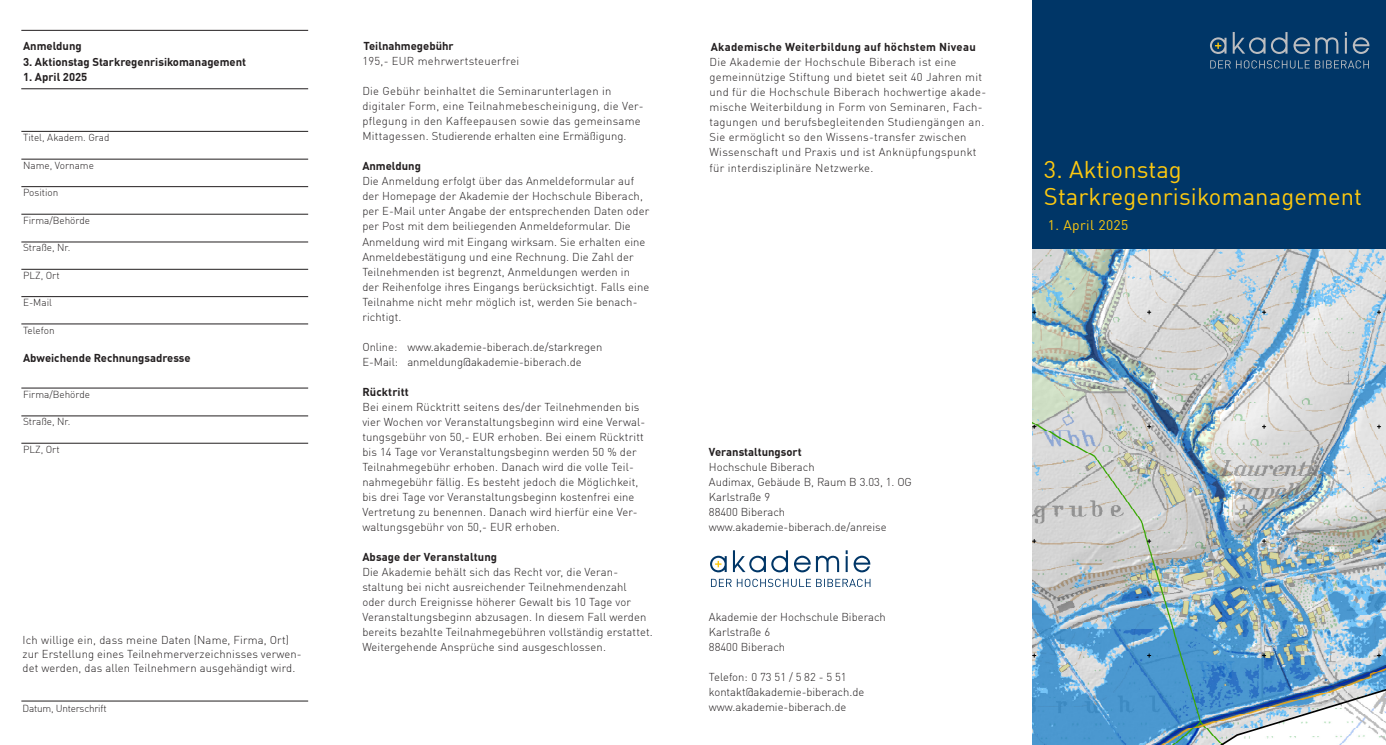
<style>
.page{position:relative;width:1386px;height:745px;background:#fff}
.page>*{position:absolute;margin:0;border:0;box-sizing:border-box;transform-origin:0 0}
.t1{font:23.75px "DIN";letter-spacing:.005em;color:#fec90f}
.t2{font:13.75px "DIN";letter-spacing:.03em;color:#fec90f}
.blazevski{font:300 11.25px/15px "DIN";letter-spacing:.01em;color:#231f20}
.blazevski-2{font:700 11.25px "DIN";color:#231f20}
.blazevski-3{font:700 11.25px "DIN";letter-spacing:.025em;color:#231f20}
.t3{font:300 10px "DIN";color:#231f20}
.t4{font:300 10px "DIN";letter-spacing:-.02em;color:#231f20}
</style>
<div class="page">
<img style="left:1032px;top:248px;width:353px;height:496px">
<div style="left:1031px;top:0;width:354px;height:248px;background:#003667"></div>
<hr style="left:21px;top:30px;width:287px;height:1px;background:#231f20">
<hr style="left:21px;top:131px;width:287px;height:1px;background:#231f20">
<hr style="left:21px;top:159px;width:287px;height:1px;background:#231f20">
<hr style="left:21px;top:186px;width:287px;height:1px;background:#231f20">
<hr style="left:21px;top:214px;width:287px;height:1px;background:#231f20">
<hr style="left:21px;top:241px;width:287px;height:1px;background:#231f20">
<hr style="left:21px;top:269px;width:287px;height:1px;background:#231f20">
<hr style="left:21px;top:296px;width:287px;height:1px;background:#231f20">
<hr style="left:21px;top:323px;width:287px;height:1px;background:#231f20">
<hr style="left:21px;top:387px;width:287px;height:1px;background:#231f20">
<hr style="left:21px;top:415px;width:287px;height:1px;background:#231f20">
<hr style="left:21px;top:442px;width:287px;height:1px;background:#231f20">
<hr style="left:21px;top:700px;width:287px;height:1px;background:#231f20">
<hr style="left:21px;top:88px;width:287px;height:1px;background:#231f20">
<svg style="left:710px;top:555px;width:16px;height:17px"></svg>
<svg style="left:711px;top:578px;width:159px;height:8px"></svg>
<svg style="left:733px;top:550px;width:137px;height:22px"></svg>
<svg style="left:1210px;top:37px;width:16px;height:17px"></svg>
<svg style="left:1210px;top:60px;width:158px;height:8px"></svg>
<svg style="left:1232px;top:32px;width:137px;height:22px"></svg>
<p class="blazevski-2" style="left:23px;top:39px;width:60px">Anmeldung</p>
<p class="blazevski-2" style="left:23px;top:54px;width:225px">3. Aktionstag Starkregenrisikomanagement</p>
<p class="blazevski-2" style="left:23px;top:69px;width:66px">1. April 2025</p>
<p class="t3" style="left:23px;top:131px;width:88px">Titel, Akadem. Grad</p>
<p class="t3" style="left:23px;top:159px;width:72px">Name, Vorname</p>
<p class="t3" style="left:23px;top:186px;width:37px">Position</p>
<p class="t3" style="left:23px;top:214px;width:68px">Firma/Behörde</p>
<p class="t3" style="left:23px;top:241px;width:49px">Straße, Nr.</p>
<p class="t3" style="left:23px;top:269px;width:38px">PLZ, Ort</p>
<p class="t3" style="left:23px;top:296px;width:30px">E-Mail</p>
<p class="t3" style="left:23px;top:324px;width:33px">Telefon</p>
<p class="blazevski-2" style="left:23px;top:350px;width:169px">Abweichende Rechnungsadresse</p>
<p class="t3" style="left:23px;top:388px;width:68px">Firma/Behörde</p>
<p class="t3" style="left:23px;top:415px;width:49px">Straße, Nr.</p>
<p class="t3" style="left:23px;top:443px;width:38px">PLZ, Ort</p>
<p class="blazevski" style="left:23px;top:633px;width:281px;line-height:13.8px">Ich willige ein, dass meine Daten (Name, Firma, Ort) zur Erstellung eines Teilnehmerverzeichnisses verwen&shy;det werden, das allen Teilnehmern ausgehändigt wird.</p>
<p class="t4" style="left:23px;top:701px;width:85px">Datum, Unterschrift</p>
<p class="blazevski-2" style="left:363px;top:39px;width:92px">Teilnahmegebühr</p>
<p class="blazevski" style="left:362px;top:54px;width:158px">195,- EUR mehrwertsteuerfrei</p>
<p class="blazevski" style="left:362px;top:84px;width:283px">Die Gebühr beinhaltet die Seminarunterlagen in digitaler Form, eine Teilnahmebescheinigung, die Ver&shy;pflegung in den Kaffeepausen sowie das gemeinsame Mittagessen. Studierende erhalten eine Ermäßigung.</p>
<p class="blazevski-2" style="left:362px;top:159px;width:60px">Anmeldung</p>
<p class="blazevski" style="left:362px;top:174px;width:288px">Die Anmeldung erfolgt über das Anmeldeformular auf der Homepage der Akademie der Hochschule Biberach, per E-Mail unter Angabe der entsprechenden Daten oder per Post mit dem beiliegenden Anmeldeformular. Die Anmeldung wird mit Eingang wirksam. Sie erhalten eine Anmeldebestätigung und eine Rechnung. Die Zahl der Teilnehmenden ist begrenzt, Anmeldungen werden in der Reihenfolge ihres Eingangs berücksichtigt. Falls eine Teilnahme nicht mehr möglich ist, werden Sie benach&shy;richtigt.</p>
<p class="blazevski" style="left:362px;top:339px;width:242px">Online: www.akademie-biberach.de/starkregen</p>
<p class="blazevski" style="left:362px;top:354px;width:221px">E-Mail: anmeldung@akademie-biberach.de</p>
<p class="blazevski-2" style="left:362px;top:384px;width:48px">Rücktritt</p>
<p class="blazevski" style="left:362px;top:399px;width:284px">Bei einem Rücktritt seitens des/der Teilnehmenden bis vier Wochen vor Veranstaltungsbeginn wird eine Verwal&shy;tungsgebühr von 50,- EUR erhoben. Bei einem Rücktritt bis 14 Tage vor Veranstaltungsbeginn werden 50 % der Teilnahmegebühr erhoben. Danach wird die volle Teil&shy;nahmegebühr fällig. Es besteht jedoch die Möglichkeit, bis drei Tage vor Veranstaltungsbeginn kostenfrei eine Vertretung zu benennen. Danach wird hierfür eine Ver&shy;waltungsgebühr von 50,- EUR erhoben.</p>
<p class="blazevski-2" style="left:362px;top:549px;width:136px">Absage der Veranstaltung</p>
<p class="blazevski" style="left:362px;top:564px;width:292px">Die Akademie behält sich das Recht vor, die Veran&shy;staltung bei nicht ausreichender Teilnehmendenzahl<br>oder durch Ereignisse höherer Gewalt bis 10 Tage vor Veranstaltungsbeginn abzusagen. In diesem Fall werden bereits bezahlte Teilnahmegebühren vollständig erstattet.<br>Weitergehende Ansprüche sind ausgeschlossen.</p>
<p class="blazevski-3" style="left:711px;top:40px;width:266px">Akademische Weiterbildung auf höchstem Niveau</p>
<p class="blazevski" style="left:709px;top:55px;width:278px">Die Akademie der Hochschule Biberach ist eine gemeinnützige Stiftung und bietet seit 40 Jahren mit und für die Hochschule Biberach hochwertige akade&shy;mische Weiterbildung in Form von Seminaren, Fach&shy;tagungen und berufsbegleitenden Studiengängen an.<br>Sie ermöglicht so den Wissens-transfer zwischen Wissenschaft und Praxis und ist Anknüpfungspunkt für interdisziplinäre Netzwerke.</p>
<p class="blazevski-2" style="left:709px;top:444px;width:94px">Veranstaltungsort</p>
<p class="blazevski" style="left:709px;top:459px;width:107px">Hochschule Biberach</p>
<p class="blazevski" style="left:709px;top:474px;width:204px">Audimax, Gebäude B, Raum B 3.03, 1. OG</p>
<p class="blazevski" style="left:709px;top:489px;width:63px">Karlstraße 9</p>
<p class="blazevski" style="left:709px;top:504px;width:78px">88400 Biberach</p>
<p class="blazevski" style="left:709px;top:519px;width:179px">www.akademie-biberach.de/anreise</p>
<p class="blazevski" style="left:709px;top:609px;width:178px">Akademie der Hochschule Biberach</p>
<p class="blazevski" style="left:709px;top:624px;width:63px">Karlstraße 6</p>
<p class="blazevski" style="left:709px;top:639px;width:78px">88400 Biberach</p>
<p class="blazevski" style="left:709px;top:669px;width:139px">Telefon: 0 73 51 / 5 82 - 5 51</p>
<p class="blazevski" style="left:709px;top:684px;width:157px">kontakt@akademie-biberach.de</p>
<p class="blazevski" style="left:709px;top:699px;width:139px">www.akademie-biberach.de</p>
<p class="t1" style="left:1044px;top:154px;width:139px">3. Aktionstag</p>
<p class="t1" style="left:1044px;top:182px;width:320px">Starkregenrisikomanagement</p>
<p class="t2" style="left:1047px;top:217px;width:82px">1. April 2025</p>
</div>
